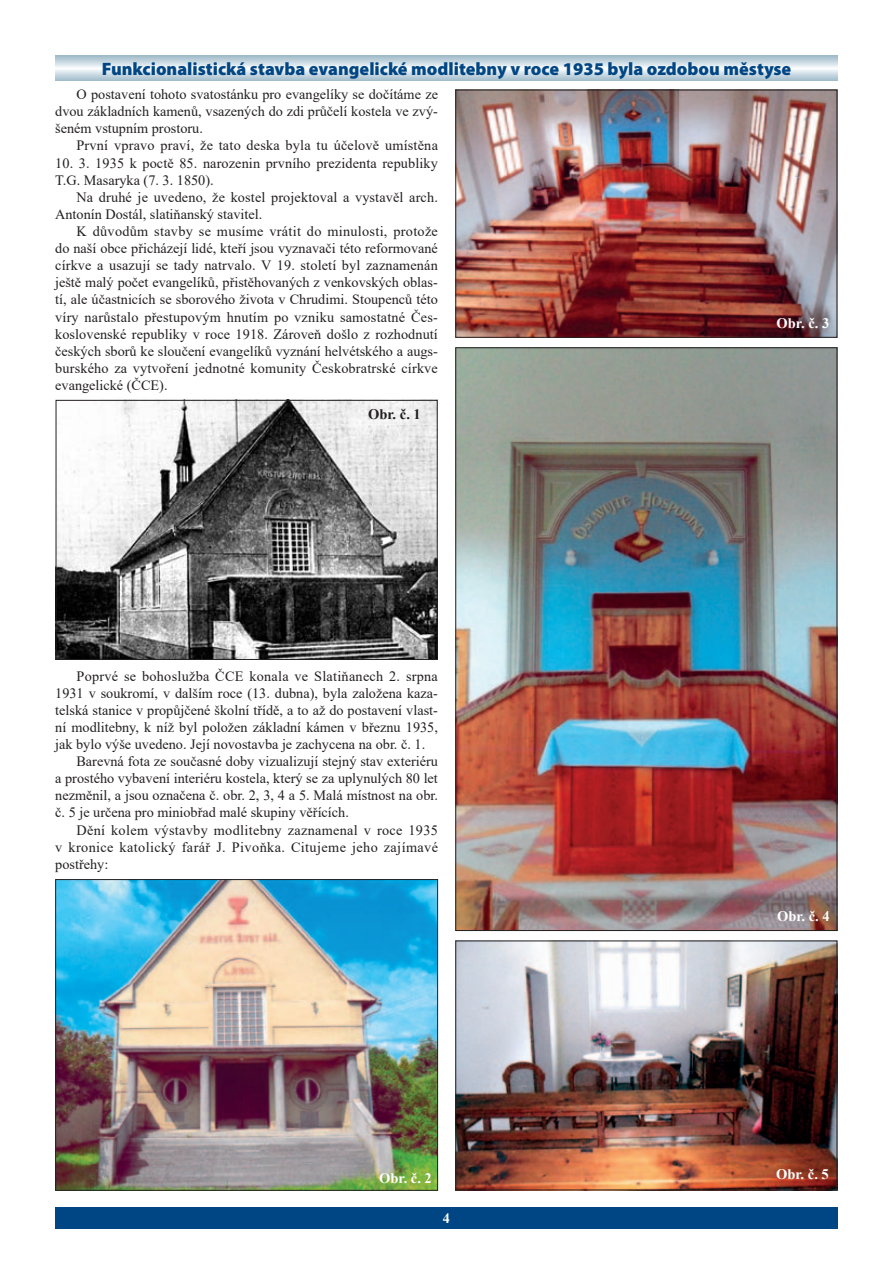
<style>
.page{position:relative;width:893px;height:1263px;background:#fff}
.page>*{position:absolute;margin:0;border:0;box-sizing:border-box;transform-origin:0 0}
.t1{font:900 18px "Myriad Pro";color:#004684}
.t2{font:700 14.55px "Times New Roman";color:#fff}
.t3{font:700 14.55px "Times New Roman";color:#231f20}
.t4{font:14.25px/17.1px "Times New Roman";color:#231f20;text-align:justify}
.t5{font:14.25px "Times New Roman";letter-spacing:.025em;color:#231f20}
.t6{font:14.25px "Times New Roman";letter-spacing:.02em;color:#231f20}
.t7{font:700 14.25px "Times New Roman";color:#fff}
</style>
<div class="page">
<div style="left:55px;top:1208px;width:783px;height:21px;background:#004684"></div>
<svg style="left:55px;top:55px;width:783px;height:26px;background:#c9d9e2"></svg>
<img style="left:58px;top:402px;width:378px;height:256px">
<div style="left:56px;top:400px;width:382px;height:260px;border:1px solid #231f20"></div>
<img style="left:57px;top:881px;width:379px;height:308px">
<div style="left:55px;top:879px;width:383px;height:312px;border:1px solid #231f20"></div>
<img style="left:457px;top:92px;width:378px;height:244px">
<div style="left:455px;top:90px;width:382px;height:248px;border:1px solid #231f20"></div>
<img style="left:457px;top:349px;width:378px;height:580px">
<img style="left:457px;top:942px;width:378px;height:246px">
<div style="left:455px;top:940px;width:382px;height:250px;border:1px solid #231f20"></div>
<p class="t1" style="left:102px;top:57px;width:691px">Funkcionalistická stavba evangelické modlitebny v roce 1935 byla ozdobou městyse</p>
<p class="t4" style="left:55px;top:85px;width:384px;text-indent:21px">O postavení tohoto svatostánku pro evangelíky se dočítáme ze dvou základních kamenů, vsazených do zdi průčelí kostela ve zvý&shy;šeném vstupním prostoru.</p>
<p class="t4" style="left:77px;top:137px;width:363px">První vpravo praví, že tato deska byla tu účelově umístěna</p>
<p class="t4" style="left:55px;top:154px;width:384px">10. 3. 1935 k poctě 85. narozenin prvního prezidenta republiky<br>T.G. Masaryka (7. 3. 1850).</p>
<p class="t4" style="left:55px;top:188px;width:384px;text-indent:21px">Na druhé je uvedeno, že kostel projektoval a vystavěl arch.<br>Antonín Dostál, slatiňanský stavitel.</p>
<p class="t4" style="left:55px;top:222px;width:384px;text-indent:21px">K důvodům stavby se musíme vrátit do minulosti, protože do naší obce přicházejí lidé, kteří jsou vyznavači této reformované církve a usazují se tady natrvalo. V 19. století byl zaznamenán ještě malý počet evangelíků, přistěhovaných z venkovských oblas&shy;tí, ale účastnicích se sborového života v Chrudimi. Stoupenců této víry narůstalo přestupovým hnutím po vzniku samostatné Čes&shy;koslovenské republiky v roce 1918. Zároveň došlo z rozhodnutí českých sborů ke sloučení evangelíků vyznání helvétského a augs&shy;burského za vytvoření jednotné komunity Českobratrské církve evangelické (ČCE).</p>
<p class="t2" style="left:777px;top:312px;width:54px">Obr. č. 3</p>
<p class="t3" style="left:368px;top:403px;width:54px">Obr. č. 1</p>
<p class="t6" style="left:76px;top:666px;width:363px">Poprvé se bohoslužba ČCE konala ve Slatiňanech 2. srpna</p>
<p class="t4" style="left:55px;top:684px;width:384px">1931 v soukromí, v dalším roce (13. dubna), byla založena kaza-</p>
<p class="t4" style="left:55px;top:701px;width:384px">telská stanice v propůjčené školní třídě, a to až do postavení vlast-</p>
<p class="t4" style="left:55px;top:718px;width:384px">ní modlitebny, k níž byl položen základní kámen v březnu 1935,</p>
<p class="t4" style="left:55px;top:735px;width:371px">jak bylo výše uvedeno. Její novostavba je zachycena na obr. č. 1.</p>
<p class="t4" style="left:76px;top:752px;width:363px">Barevná fota ze současné doby vizualizují stejný stav exteriéru</p>
<p class="t4" style="left:55px;top:769px;width:384px">a prostého vybavení interiéru kostela, který se za uplynulých 80 let</p>
<p class="t4" style="left:55px;top:786px;width:384px">nezměnil, a jsou označena č. obr. 2, 3, 4 a 5. Malá místnost na obr.</p>
<p class="t4" style="left:55px;top:804px;width:295px">č. 5 je určena pro miniobřad malé skupiny věřících.</p>
<p class="t5" style="left:77px;top:820px;width:363px">Dění kolem výstavby modlitebny zaznamenal v roce 1935</p>
<p class="t5" style="left:55px;top:837px;width:384px">v kronice katolický farář J. Pivoňka. Citujeme jeho zajímavé</p>
<p class="t4" style="left:55px;top:855px;width:55px">postřehy:</p>
<p class="t2" style="left:379px;top:1167px;width:54px">Obr. č. 2</p>
<p class="t7" style="left:443px;top:1208px;width:9px">4</p>
<p class="t2" style="left:777px;top:906px;width:54px">Obr. č. 4</p>
<p class="t2" style="left:776px;top:1163px;width:54px">Obr. č. 5</p>
</div>
